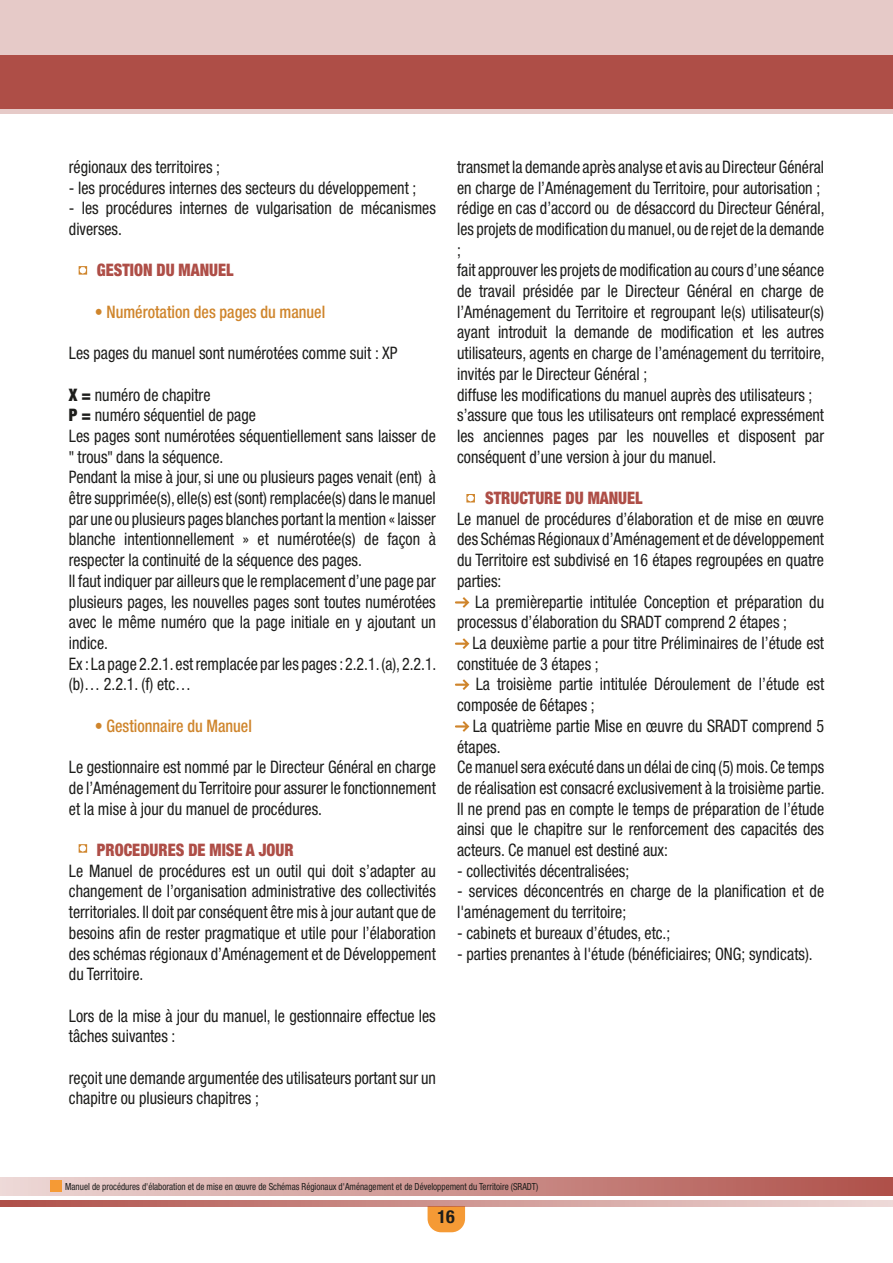
<style>
.page{position:relative;width:893px;height:1263px;background:#fff}
.page>*{position:absolute;margin:0;border:0;box-sizing:border-box;transform-origin:0 0}
.t1{font:700 condensed 18px "Helvetica Neue LT Pro";color:#1d1d1b}
.t2{font:condensed 17.25px/20.7px "Helvetica Neue";color:#1d1d1b;scale:.93 1}
.t3{font:condensed 17.25px "Helvetica Neue";color:#1d1d1b;scale:.92 1}
.t4{font:500 condensed 17.25px "Helvetica Neue";color:#cf852c;scale:.93 1}
.t5{font:900 condensed 17.25px "Helvetica Neue";color:#ae4e47;scale:.93 1}
.t6{font:condensed 9.75px "Helvetica Neue";color:#1d1d1b;scale:.93 1}
.s1{font-weight:900}
.s2{font-family:"Myriad Pro";font-stretch:normal}
.s3{font-weight:900;color:#ae4e47}
</style>
<div class="page">
<div style="left:0;top:1177px;width:893px;height:19px;background:linear-gradient(to right,#eed8d5,#ae504a)"></div>
<svg style="left:428px;top:1207px;width:37px;height:25px"></svg>
<hr style="left:428px;top:1206px;width:37px;height:1px;background:#c86c41">
<svg style="left:0;top:1200px;width:893px;height:6px;background:#cd9490"></svg>
<div style="left:51px;top:1180px;width:11px;height:11px;background:#f59a35"></div>
<div style="left:0;top:0;width:893px;height:113px;background:#e6cac8"></div>
<div style="left:0;top:55px;width:893px;height:54px;background:#ae4e47"></div>
<svg style="left:79px;top:266px;width:8px;height:9px"></svg>
<svg style="left:79px;top:844px;width:8px;height:9px"></svg>
<svg style="left:466px;top:494px;width:9px;height:8px"></svg>
<svg style="left:455px;top:597px;width:14px;height:11px"></svg>
<svg style="left:455px;top:638px;width:14px;height:11px"></svg>
<svg style="left:455px;top:679px;width:14px;height:11px"></svg>
<svg style="left:455px;top:721px;width:14px;height:11px"></svg>
<p class="t2" style="left:69px;top:156px;width:164px">régionaux des territoires ;</p>
<p class="t2" style="left:69px;top:177px;width:375px">- les procédures internes des secteurs du développement ;</p>
<p class="t2" style="left:69px;top:198px;width:396px">- les procédures internes de vulgarisation de mécanismes diverses.</p>
<p class="t5" style="left:97px;top:260px;width:148px">GESTION DU MANUEL</p>
<p class="t4" style="left:95px;top:301px;width:249px">• Numérotation des pages du manuel</p>
<p class="t2" style="left:69px;top:343px;width:355px">Les pages du manuel sont numérotées comme suit : XP</p>
<p class="t2" style="left:69px;top:384px;width:397px"><span class="s1">X =</span> numéro de chapitre<br><span class="s1">P =</span> numéro séquentiel de page<br>Les pages sont numérotées séquentiellement sans laisser de <span class="s2">"</span> trous<span class="s2">"</span> dans la séquence.<br>Pendant la mise à jour, si une ou plusieurs pages venait (ent) à être supprimée(s), elle(s) est (sont) remplacée(s) dans le manuel par une ou plusieurs pages blanches portant la mention « laisser blanche intentionnellement » et numérotée(s) de façon à respecter la continuité de la séquence des pages.<br>Il faut indiquer par ailleurs que le remplacement d’une page par plusieurs pages, les nouvelles pages sont toutes numérotées avec le même numéro que la page initiale en y ajoutant un indice.<br>Ex : La page 2.2.1. est remplacée par les pages : 2.2.1. (a), 2.2.1. (b)… 2.2.1. (f) etc…</p>
<p class="t4" style="left:95px;top:715px;width:170px">• Gestionnaire du Manuel</p>
<p class="t2" style="left:69px;top:757px;width:396px;text-align:justify">Le gestionnaire est nommé par le Directeur Général en charge de l’Aménagement du Territoire pour assurer le fonctionnement et la mise à jour du manuel de procédures.</p>
<p class="t2" style="left:69px;top:839px;width:396px;text-indent:28px"><span class="s3">PROCEDURES DE MISE A JOUR<br></span>Le Manuel de procédures est un outil qui doit s’adapter au changement de l’organisation administrative des collectivités territoriales. Il doit par conséquent être mis à jour autant que de besoins afin de rester pragmatique et utile pour l’élaboration des schémas régionaux d’Aménagement et de Développement du Territoire.</p>
<p class="t2" style="left:69px;top:1005px;width:396px">Lors de la mise à jour du manuel, le gestionnaire effectue les tâches suivantes :</p>
<p class="t2" style="left:69px;top:1067px;width:396px">reçoit une demande argumentée des utilisateurs portant sur un chapitre ou plusieurs chapitres ;</p>
<p class="t2" style="left:457px;top:156px;width:397px">transmet la demande après analyse et avis au Directeur Général en charge de l’Aménagement du Territoire, pour autorisation ; rédige en cas d’accord ou de désaccord du Directeur Général, les projets de modification du manuel, ou de rejet de la demande ;<br>fait approuver les projets de modification au cours d’une séance de travail présidée par le Directeur Général en charge de l’Aménagement du Territoire et regroupant le(s) utilisateur(s) ayant introduit la demande de modification et les autres utilisateurs, agents en charge de l’aménagement du territoire, invités par le Directeur Général ;<br>diffuse les modifications du manuel auprès des utilisateurs ; s’assure que tous les utilisateurs ont remplacé expressément les anciennes pages par les nouvelles et disposent par conséquent d’une version à jour du manuel.</p>
<p class="t5" style="left:485px;top:487px;width:171px">STRUCTURE DU MANUEL</p>
<p class="t2" style="left:457px;top:508px;width:396px">Le manuel de procédures d’élaboration et de mise en œuvre</p>
<p class="t2" style="left:457px;top:529px;width:396px">des Schémas Régionaux d’Aménagement et de développement</p>
<p class="t2" style="left:457px;top:550px;width:396px">du Territoire est subdivisé en 16 étapes regroupées en quatre</p>
<p class="t2" style="left:457px;top:570px;width:49px">parties:</p>
<p class="t2" style="left:475px;top:591px;width:377px">La premièrepartie intitulée Conception et préparation du</p>
<p class="t2" style="left:457px;top:612px;width:356px">processus d’élaboration du SRADT comprend 2 étapes ;</p>
<p class="t2" style="left:472px;top:632px;width:380px">La deuxième partie a pour titre Préliminaires de l’étude est</p>
<p class="t2" style="left:457px;top:653px;width:154px">constituée de 3 étapes ;</p>
<p class="t2" style="left:476px;top:674px;width:376px">La troisième partie intitulée Déroulement de l’étude est</p>
<p class="t2" style="left:457px;top:694px;width:150px">composée de 6étapes ;</p>
<p class="t2" style="left:473px;top:715px;width:379px">La quatrième partie Mise en œuvre du SRADT comprend 5</p>
<p class="t2" style="left:457px;top:736px;width:48px">étapes.</p>
<p class="t3" style="left:457px;top:757px;width:400px">Ce manuel sera exécuté dans un délai de cinq (5) mois. Ce temps</p>
<p class="t2" style="left:457px;top:777px;width:397px">de réalisation est consacré exclusivement à la troisième partie.</p>
<p class="t2" style="left:457px;top:798px;width:396px">Il ne prend pas en compte le temps de préparation de l’étude</p>
<p class="t2" style="left:457px;top:819px;width:396px">ainsi que le chapitre sur le renforcement des capacités des</p>
<p class="t2" style="left:457px;top:839px;width:228px">acteurs. Ce manuel est destiné aux:</p>
<p class="t2" style="left:457px;top:860px;width:187px">- collectivités décentralisées;</p>
<p class="t2" style="left:457px;top:881px;width:396px">- services déconcentrés en charge de la planification et de l'aménagement du territoire;</p>
<p class="t2" style="left:457px;top:922px;width:231px">- cabinets et bureaux d’études, etc.;</p>
<p class="t2" style="left:457px;top:943px;width:384px">- parties prenantes à l'étude (bénéficiaires; ONG; syndicats).</p>
<p class="t6" style="left:65px;top:1180px;width:510px">Manuel de procédures d'élaboration et de mise en œuvre de Schémas Régionaux d'Aménagement et de Développement du Territoire (SRADT)</p>
<p class="t1" style="left:437px;top:1206px;width:19px">16</p>
</div>
